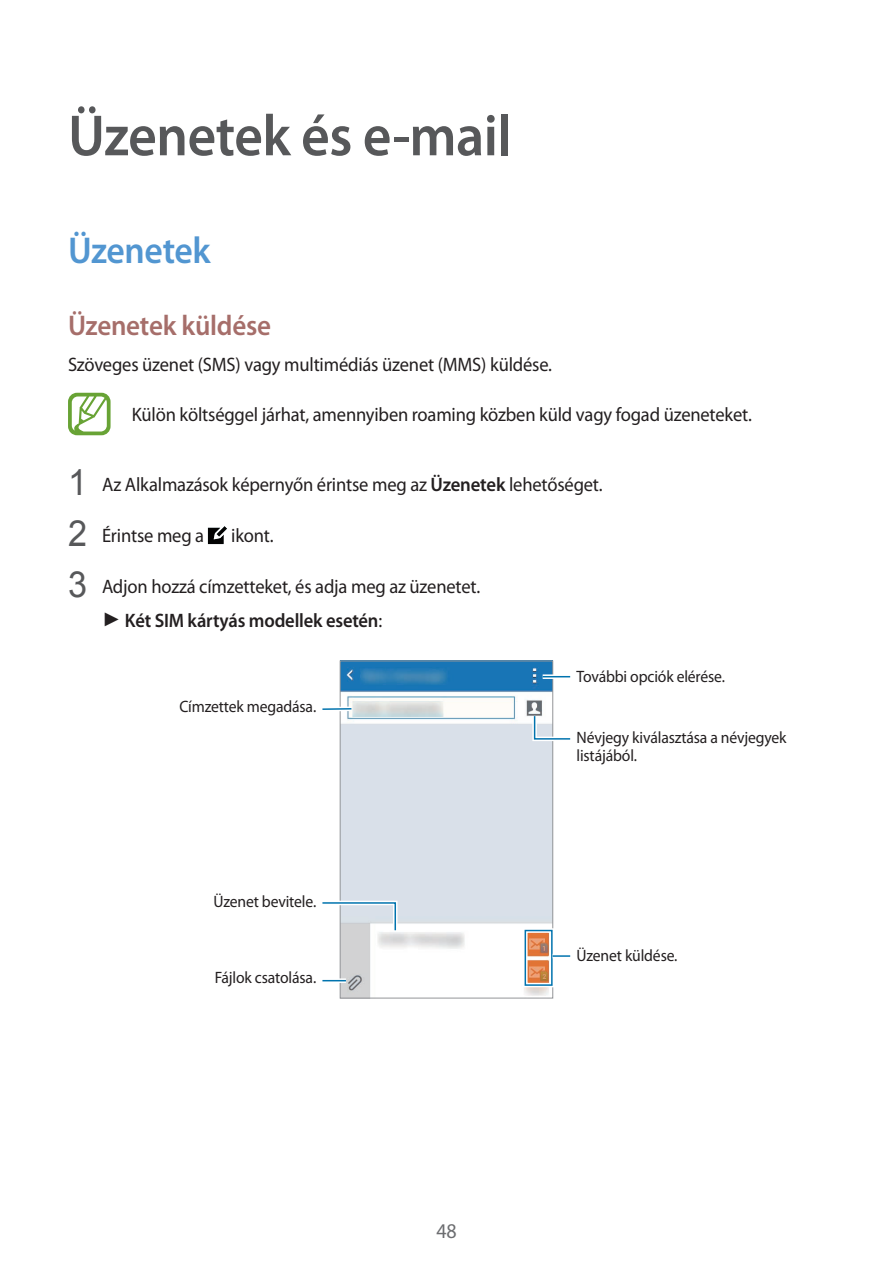
<style>
.page{position:relative;width:893px;height:1263px;background:#fff}
.page>*{position:absolute;margin:0;border:0;box-sizing:border-box;transform-origin:0 0}
.t1{font:600 58.5px "Myriad Pro";letter-spacing:-.01em;color:#57585a;scale:.95 1}
.t2{font:600 37.5px "Myriad Pro";letter-spacing:-.01em;color:#5296d1;scale:.95 1}
.t3{font:600 28.5px "Myriad Pro";letter-spacing:-.01em;color:#a66e6a;scale:.95 1}
.t4{font:21px "Myriad Pro";color:#6c6d70;scale:.95 1}
.t5{font:19.5px/34px "Myriad Pro";letter-spacing:-.01em;color:#231f20;scale:.95 1}
.t6{font:16.5px/18px "Myriad Pro";letter-spacing:-.01em;color:#231f20;scale:.95 1}
.s1{font-family:"Arial";font-size:36px;color:#57585a}
.s2{font-weight:600}
.s3{font-family:"Arial"}
</style>
<div class="page">
<svg style="left:68px;top:393px;width:43px;height:42px"></svg>
<img style="left:208px;top:526px;width:19px;height:18px">
<svg style="left:339px;top:661px;width:214px;height:338px"></svg>
<svg style="left:543px;top:674px;width:27px;height:5px"></svg>
<svg style="left:543px;top:676px;width:27px;height:1px"></svg>
<svg style="left:322px;top:978px;width:24px;height:5px"></svg>
<svg style="left:322px;top:980px;width:24px;height:1px"></svg>
<svg style="left:530px;top:712px;width:41px;height:31px"></svg>
<div style="left:523px;top:928px;width:31px;height:59px;border:4px solid #fff"></div>
<div style="left:525px;top:930px;width:28px;height:56px;border:2px solid #0073ae"></div>
<svg style="left:322px;top:898px;width:78px;height:37px"></svg>
<div style="left:322px;top:706px;width:29px;height:5px;background:#fff"></div>
<hr style="left:322px;top:708px;width:29px;height:2px;background:#0073ae">
<hr style="left:553px;top:954px;width:17px;height:4px;background:#fff">
<svg style="left:553px;top:955px;width:17px;height:2px"></svg>
<h1 class="t1" style="left:68px;top:98px;width:468px">Üzenetek és e-mail</h1>
<h2 class="t2" style="left:68px;top:226px;width:152px">Üzenetek</h2>
<h3 class="t3" style="left:68px;top:308px;width:215px">Üzenetek küldése</h3>
<p class="t5" style="left:68px;top:348px;width:511px">Szöveges üzenet (SMS) vagy multimédiás üzenet (MMS) küldése.</p>
<p class="t5" style="left:132px;top:397px;width:654px">Külön költséggel járhat, amennyiben roaming közben küld vagy fogad üzeneteket.</p>
<p class="t5" style="left:68px;top:467px;width:564px"><span class="s1">1</span> Az Alkalmazások képernyőn érintse meg az <span class="s2">Üzenetek</span> lehetőséget.</p>
<p class="t5" style="left:68px;top:518px;width:145px"><span class="s1">2</span> Érintse meg a</p>
<p class="t5" style="left:231px;top:518px;width:46px">ikont.</p>
<p class="t5" style="left:102px;top:569px;width:400px;text-indent:-34px"><span class="s1">3</span> Adjon hozzá címzetteket, és adja meg az üzenetet. <span class="s3">►</span> <span class="s2">Két SIM kártyás modellek esetén</span>:</p>
<p class="t6" style="left:576px;top:667px;width:158px">További opciók elérése.</p>
<p class="t6" style="left:179px;top:697px;width:146px">Címzettek megadása.</p>
<p class="t6" style="left:213px;top:892px;width:110px">Üzenet bevitele.</p>
<p class="t6" style="left:215px;top:968px;width:108px">Fájlok csatolása.</p>
<p class="t4" style="left:436px;top:1218px;width:23px">48</p>
<p class="t6" style="left:576px;top:729px;width:223px">Névjegy kiválasztása a névjegyek listájából.</p>
<p class="t6" style="left:576px;top:947px;width:108px">Üzenet küldése.</p>
</div>
